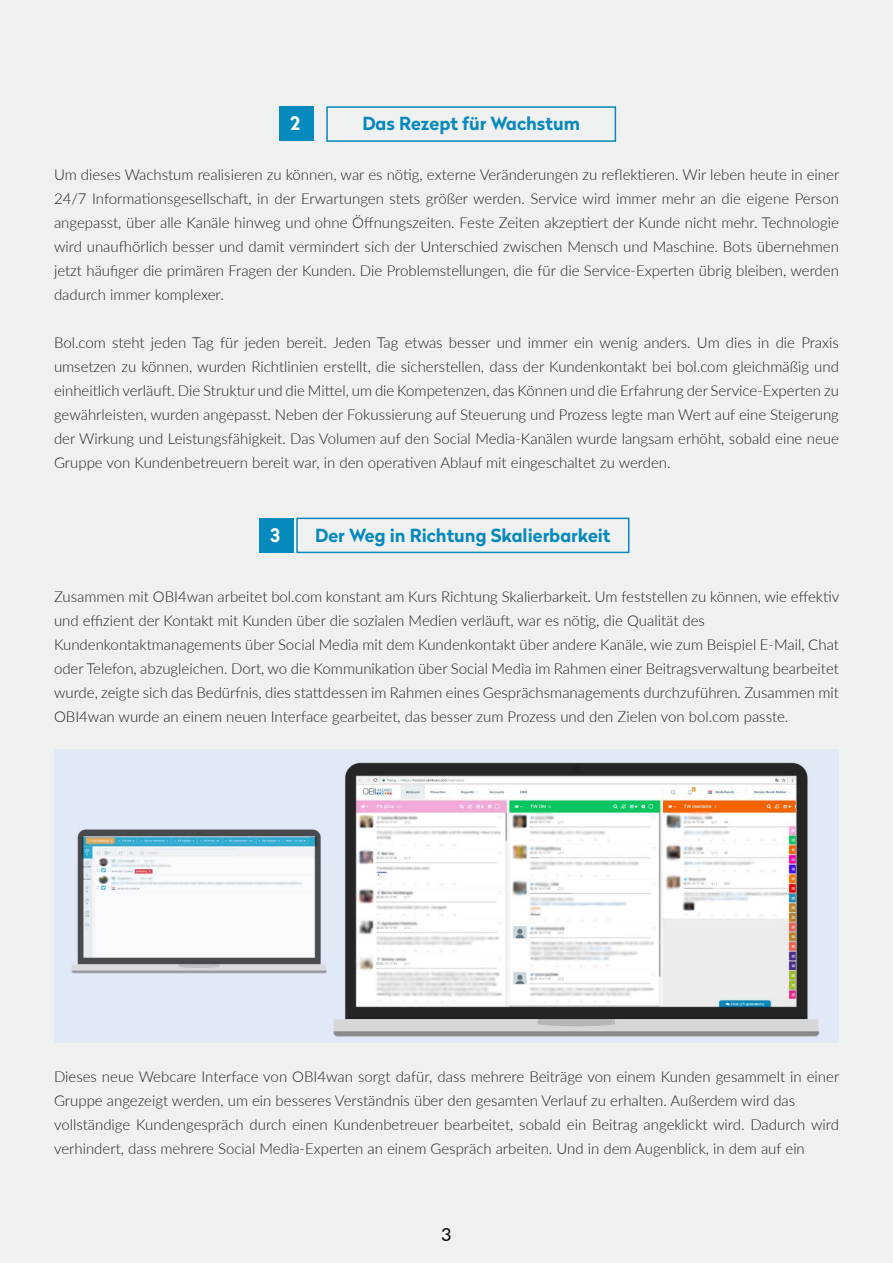
<style>
.page{position:relative;width:893px;height:1263px;background:#eff0f0}
.page>*{position:absolute;margin:0;border:0;box-sizing:border-box;transform-origin:0 0}
.t1{font:700 18.45px "Radikal W01";color:#fff}
.t2{font:700 18px "Radikal W01";color:#0689bc}
.t3{font:18px "Lato";color:#000}
.t4{font:300 15px/24px "Lato";color:#221f20;text-align:justify}
</style>
<div class="page">
<div style="left:279px;top:106px;width:35px;height:35px;background:#0689bc"></div>
<div style="left:326px;top:106px;width:290px;height:36px;border:2px solid #0689bc"></div>
<div style="left:259px;top:518px;width:34px;height:35px;background:#0689bc"></div>
<div style="left:296px;top:518px;width:333px;height:35px;border:2px solid #0689bc"></div>
<img style="left:54px;top:750px;width:785px;height:292px">
<p class="t1" style="left:290px;top:112px;width:11px">2</p>
<p class="t2" style="left:362px;top:111px;width:219px">Das Rezept für Wachstum</p>
<p class="t4" style="left:54px;top:162px;width:787px">Um dieses Wachstum realisieren zu können, war es nötig, externe Veränderungen zu reflektieren. Wir leben heute in einer 24/7 Informationsgesellschaft, in der Erwartungen stets größer werden. Service wird immer mehr an die eigene Person angepasst, über alle Kanäle hinweg und ohne Öffnungszeiten. Feste Zeiten akzeptiert der Kunde nicht mehr. Technologie wird unaufhörlich besser und damit vermindert sich der Unterschied zwischen Mensch und Maschine. Bots übernehmen jetzt häufiger die primären Fragen der Kunden. Die Problemstellungen, die für die Service-Experten übrig bleiben, werden dadurch immer komplexer.</p>
<p class="t4" style="left:54px;top:330px;width:786px">Bol.com steht jeden Tag für jeden bereit. Jeden Tag etwas besser und immer ein wenig anders. Um dies in die Praxis umsetzen zu können, wurden Richtlinien erstellt, die sicherstellen, dass der Kundenkontakt bei bol.com gleichmäßig und einheitlich verläuft. Die Struktur und die Mittel, um die Kompetenzen, das Können und die Erfahrung der Service-Experten zu gewährleisten, wurden angepasst. Neben der Fokussierung auf Steuerung und Prozess legte man Wert auf eine Steigerung der Wirkung und Leistungsfähigkeit. Das Volumen auf den Social Media-Kanälen wurde langsam erhöht, sobald eine neue Gruppe von Kundenbetreuern bereit war, in den operativen Ablauf mit eingeschaltet zu werden.</p>
<p class="t1" style="left:270px;top:523px;width:11px">3</p>
<p class="t2" style="left:315px;top:523px;width:297px">Der Weg in Richtung Skalierbarkeit</p>
<p class="t4" style="left:54px;top:584px;width:787px;text-align:left">Zusammen mit OBI4wan arbeitet bol.com konstant am Kurs Richtung Skalierbarkeit. Um feststellen zu können, wie effektiv und effizient der Kontakt mit Kunden über die sozialen Medien verläuft, war es nötig, die Qualität des Kundenkontaktmanagements über Social Media mit dem Kundenkontakt über andere Kanäle, wie zum Beispiel E-Mail, Chat oder Telefon, abzugleichen. Dort, wo die Kommunikation über Social Media im Rahmen einer Beitragsverwaltung bearbeitet wurde, zeigte sich das Bedürfnis, dies stattdessen im Rahmen eines Gesprächsmanagements durchzuführen. Zusammen mit OBI4wan wurde an einem neuen Interface gearbeitet, das besser zum Prozess und den Zielen von bol.com passte.</p>
<p class="t4" style="left:54px;top:1064px;width:787px;text-align:left">Dieses neue Webcare Interface von OBI4wan sorgt dafür, dass mehrere Beiträge von einem Kunden gesammelt in einer Gruppe angezeigt werden, um ein besseres Verständnis über den gesamten Verlauf zu erhalten. Außerdem wird das vollständige Kundengespräch durch einen Kundenbetreuer bearbeitet, sobald ein Beitrag angeklickt wird. Dadurch wird verhindert, dass mehrere Social Media-Experten an einem Gespräch arbeiten. Und in dem Augenblick, in dem auf ein</p>
<p class="t3" style="left:441px;top:1222px;width:12px">3</p>
</div>
